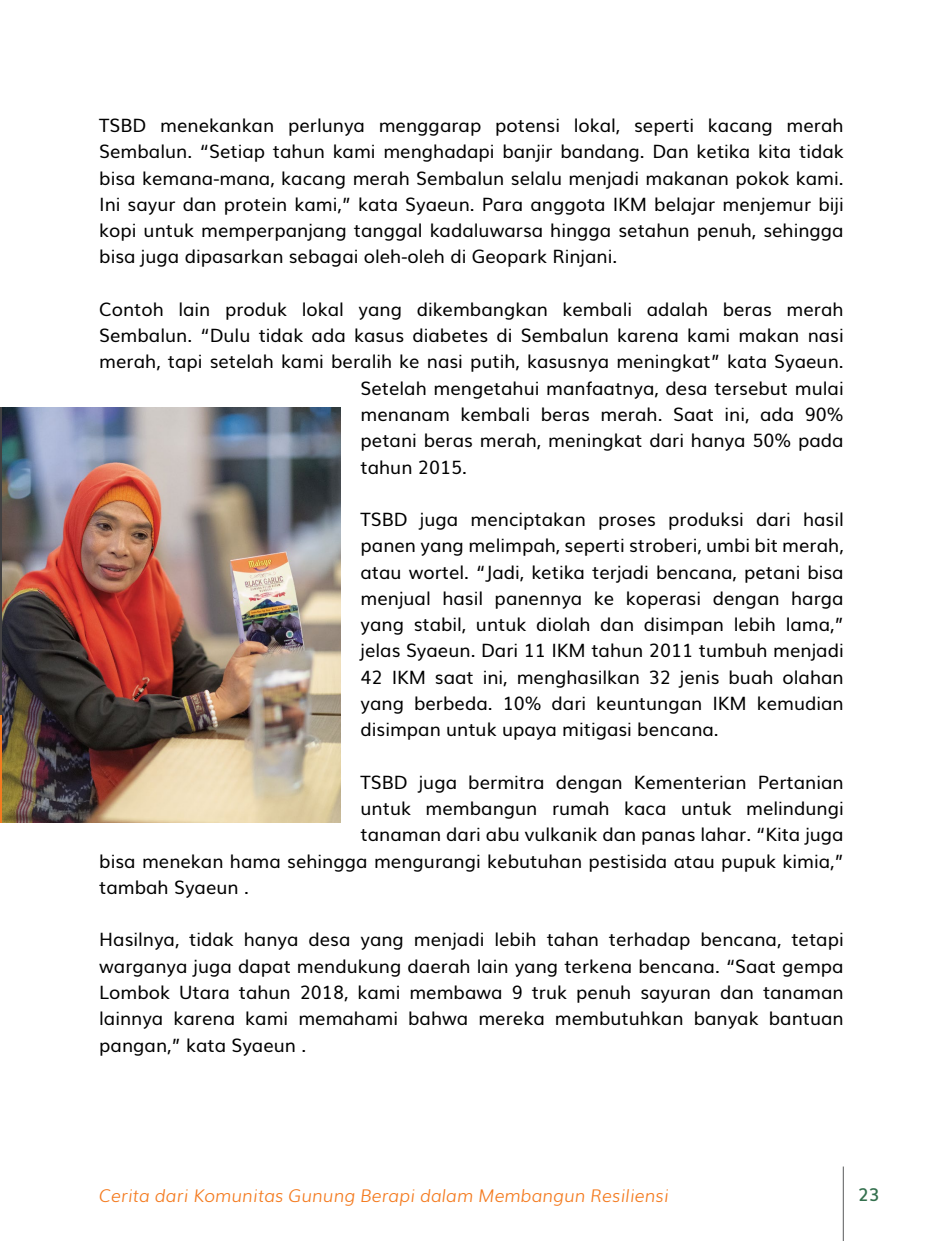
<style>
.page{position:relative;width:943px;height:1241px;background:#fff}
.page>*{position:absolute;margin:0;border:0;box-sizing:border-box;transform-origin:0 0}
.t1{font:18.38px/26.2px "Muli";color:#000;text-align:justify}
.t2{font:italic 300 17.5px "Muli";color:#f47b20}
.t3{font:600 17.5px "Muli";color:#34704e}
</style>
<div class="page">
<hr style="left:842px;top:1166px;width:1px;height:74px;background:#58595b">
<hr style="left:0;top:407px;width:2px;height:309px;background:#424142">
<img style="left:2px;top:407px;width:339px;height:415px">
<hr style="left:0;top:715px;width:2px;height:107px;background:#f47b20">
<p class="t1" style="left:99px;top:111px;width:746px">TSBD menekankan perlunya menggarap potensi lokal, seperti kacang merah Sembalun. “Setiap tahun kami menghadapi banjir bandang. Dan ketika kita tidak bisa kemana-mana, kacang merah Sembalun selalu menjadi makanan pokok kami.<br>Ini sayur dan protein kami,” kata Syaeun. Para anggota IKM belajar menjemur biji kopi untuk memperpanjang tanggal kadaluwarsa hingga setahun penuh, sehingga bisa juga dipasarkan sebagai oleh-oleh di Geopark Rinjani.</p>
<p class="t1" style="left:99px;top:294px;width:746px">Contoh lain produk lokal yang dikembangkan kembali adalah beras merah</p>
<p class="t1" style="left:99px;top:321px;width:746px">Sembalun. “Dulu tidak ada kasus diabetes di Sembalun karena kami makan nasi</p>
<p class="t1" style="left:99px;top:347px;width:746px">merah, tapi setelah kami beralih ke nasi putih, kasusnya meningkat” kata Syaeun.</p>
<p class="t1" style="left:360px;top:373px;width:484px">Setelah mengetahui manfaatnya, desa tersebut mulai</p>
<p class="t1" style="left:360px;top:399px;width:484px">menanam kembali beras merah. Saat ini, ada 90%</p>
<p class="t1" style="left:360px;top:426px;width:484px">petani beras merah, meningkat dari hanya 50% pada</p>
<p class="t1" style="left:360px;top:452px;width:108px">tahun 2015.</p>
<p class="t1" style="left:360px;top:504px;width:484px">TSBD juga menciptakan proses produksi dari hasil panen yang melimpah, seperti stroberi, umbi bit merah, atau wortel. “Jadi, ketika terjadi bencana, petani bisa menjual hasil panennya ke koperasi dengan harga yang stabil, untuk diolah dan disimpan lebih lama,” jelas Syaeun. Dari 11 IKM tahun 2011 tumbuh menjadi 42 IKM saat ini, menghasilkan 32 jenis buah olahan yang berbeda. 10% dari keuntungan IKM kemudian disimpan untuk upaya mitigasi bencana.</p>
<p class="t1" style="left:360px;top:767px;width:484px">TSBD juga bermitra dengan Kementerian Pertanian</p>
<p class="t1" style="left:360px;top:793px;width:484px">untuk membangun rumah kaca untuk melindungi</p>
<p class="t1" style="left:360px;top:820px;width:484px">tanaman dari abu vulkanik dan panas lahar. “Kita juga</p>
<p class="t1" style="left:99px;top:846px;width:746px">bisa menekan hama sehingga mengurangi kebutuhan pestisida atau pupuk kimia,”</p>
<p class="t1" style="left:99px;top:872px;width:151px">tambah Syaeun .</p>
<p class="t1" style="left:99px;top:925px;width:746px">Hasilnya, tidak hanya desa yang menjadi lebih tahan terhadap bencana, tetapi warganya juga dapat mendukung daerah lain yang terkena bencana. “Saat gempa Lombok Utara tahun 2018, kami membawa 9 truk penuh sayuran dan tanaman lainnya karena kami memahami bahwa mereka membutuhkan banyak bantuan pangan,” kata Syaeun .</p>
<p class="t2" style="left:99px;top:1181px;width:571px">Cerita dari Komunitas Gunung Berapi dalam Membangun Resiliensi</p>
<p class="t3" style="left:858px;top:1179px;width:23px">23</p>
</div>
